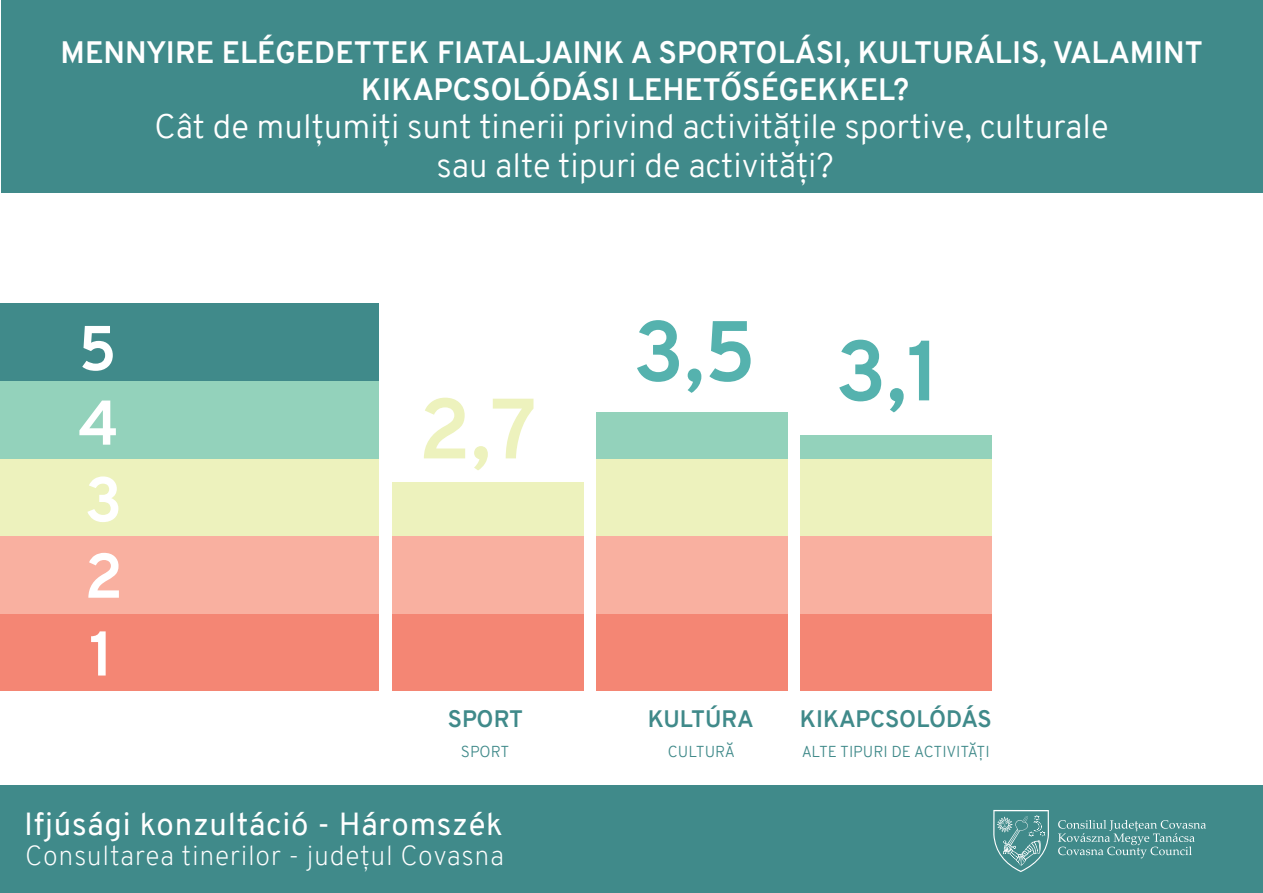
<style>
.page{position:relative;width:1263px;height:893px;background:#fff}
.page>*{position:absolute;margin:0;border:0;box-sizing:border-box;transform-origin:0 0}
.t1{font:700 85.35px "Overpass";color:#55b2ae}
.t2{font:700 85.35px "Overpass";color:#edf2bd}
.t3{font:700 63px/76.3px "Overpass";color:#fff;text-align:justify}
.t4{font:300 33.15px/39.8px "Overpass";color:#fff;text-align:center}
.t5{font:31.2px "Overpass";letter-spacing:.025em;color:#fff}
.t6{font:700 30.3px/36.3px "Overpass";color:#fff;text-align:center}
.t7{font:200 26.85px "Overpass";letter-spacing:.025em;color:#fff}
.t8{font:700 23.25px "Overpass";color:#408a8a}
.t9{font:300 15.45px "Overpass";color:#408a8a}
</style>
<div class="page">
<div style="left:0;top:786px;width:1262px;height:107px;background:#408a8a"></div>
<svg style="left:993px;top:810px;width:56px;height:62px"></svg>
<svg style="left:1058px;top:820px;width:148px;height:38px"></svg>
<div style="left:1px;top:0;width:1262px;height:192px;background:#408a8a"></div>
<div style="left:0;top:613px;width:379px;height:78px;background:#f48674"></div>
<div style="left:0;top:536px;width:379px;height:77px;background:#f9b0a0"></div>
<div style="left:0;top:458px;width:379px;height:78px;background:#edf2bd"></div>
<div style="left:0;top:381px;width:379px;height:77px;background:#93d2bb"></div>
<div style="left:0;top:303px;width:379px;height:78px;background:#408a8a"></div>
<div style="left:392px;top:613px;width:192px;height:78px;background:#f48674"></div>
<div style="left:392px;top:536px;width:192px;height:77px;background:#f9b0a0"></div>
<div style="left:392px;top:482px;width:192px;height:54px;background:#edf2bd"></div>
<div style="left:596px;top:613px;width:191px;height:78px;background:#f48674"></div>
<div style="left:596px;top:536px;width:191px;height:77px;background:#f9b0a0"></div>
<div style="left:596px;top:458px;width:191px;height:78px;background:#edf2bd"></div>
<div style="left:596px;top:412px;width:191px;height:46px;background:#93d2bb"></div>
<div style="left:800px;top:613px;width:192px;height:78px;background:#f48674"></div>
<div style="left:800px;top:536px;width:192px;height:77px;background:#f9b0a0"></div>
<div style="left:800px;top:458px;width:192px;height:78px;background:#edf2bd"></div>
<div style="left:800px;top:435px;width:192px;height:23px;background:#93d2bb"></div>
<p class="t6" style="left:61px;top:35px;width:1144px">MENNYIRE ELÉGEDETTEK FIATALJAINK A SPORTOLÁSI, KULTURÁLIS, VALAMINT<br>KIKAPCSOLÓDÁSI LEHETŐSÉGEKKEL?</p>
<p class="t4" style="left:154px;top:106px;width:956px">Cât de mulțumiți sunt tinerii privind activitățile sportive, culturale sau alte tipuri de activități?</p>
<h2 class="t3" style="left:79px;top:310px;width:46px">5<br>4<br>3<br>2<br>1</h2>
<h1 class="t2" style="left:418px;top:368px;width:120px">2,7</h1>
<h1 class="t1" style="left:633px;top:300px;width:310px">3,5 3,1</h1>
<p class="t8" style="left:448px;top:702px;width:77px">SPORT</p>
<p class="t8" style="left:648px;top:702px;width:107px">KULTÚRA</p>
<p class="t8" style="left:800px;top:702px;width:193px">KIKAPCSOLÓDÁS</p>
<p class="t9" style="left:461px;top:741px;width:50px">SPORT</p>
<p class="t9" style="left:668px;top:741px;width:69px">CULTURĂ</p>
<p class="t9" style="left:802px;top:741px;width:189px">ALTE TIPURI DE ACTIVITĂȚI</p>
<p class="t5" style="left:24px;top:801px;width:480px">Ifjúsági konzultáció - Háromszék</p>
<p class="t7" style="left:25px;top:836px;width:481px">Consultarea tinerilor - județul Covasna</p>
</div>
